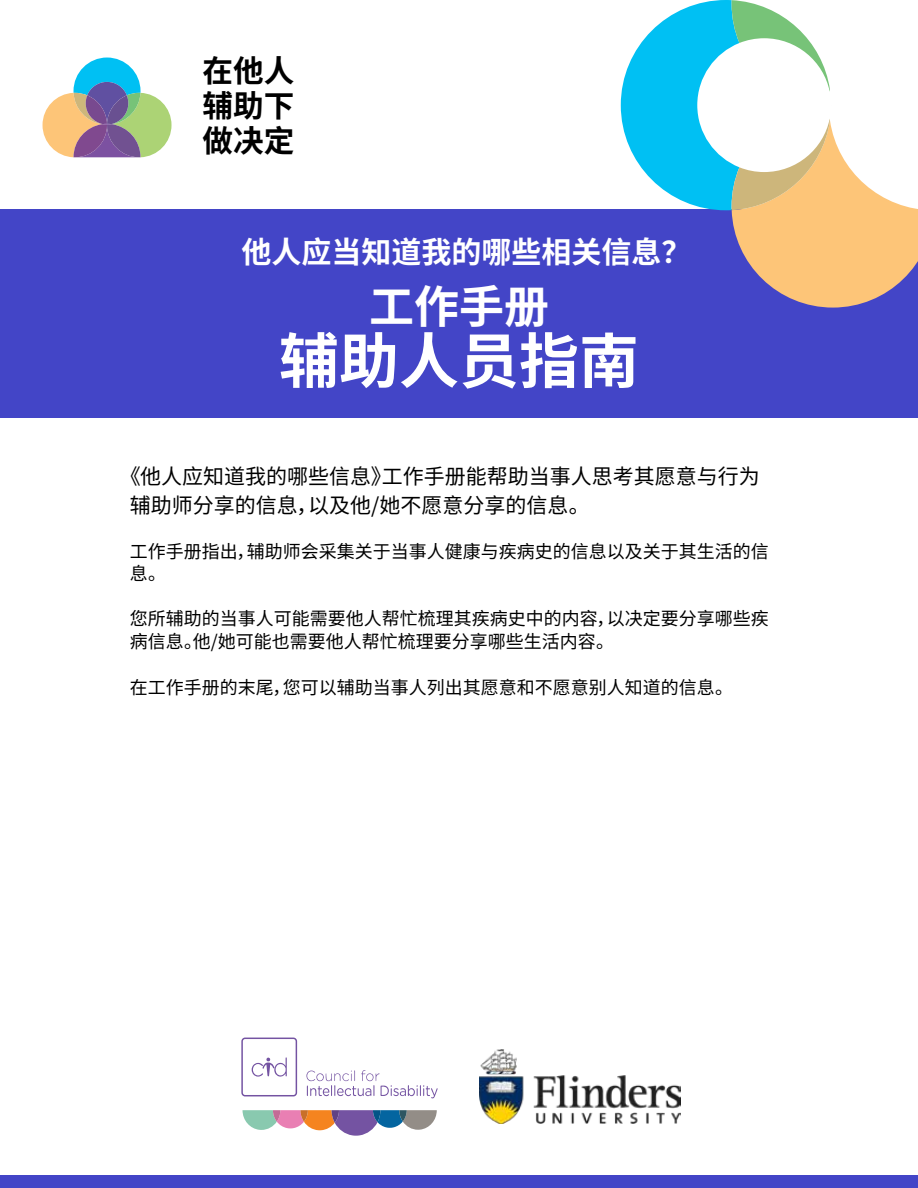
<style>
.page{position:relative;width:918px;height:1188px;background:#fff}
.page>*{position:absolute;margin:0;border:0;box-sizing:border-box;transform-origin:0 0}
.t1{font:700 60px "Source Han Sans CN";color:#fff}
.t2{font:700 45px "Source Han Sans CN";color:#fff}
.t3{font:700 30.6px/35px "Source Han Sans CN";color:#000;text-align:justify}
.t4{font:700 30px "Source Han Sans CN";color:#fff}
.t5{font:21px/28.5px "Source Han Sans CN";color:#000}
.t6{font:18px/22.5px "Source Han Sans CN";color:#000}
</style>
<div class="page">
<div style="left:0;top:1175px;width:918px;height:13px;background:#4345c7"></div>
<div style="left:43px;top:93px;width:59px;height:64px;background:#fdc578;border-radius:50%"></div>
<div style="left:112px;top:93px;width:60px;height:64px;background:#acd375;border-radius:50%"></div>
<svg style="left:74px;top:58px;width:67px;height:99px"></svg>
<div style="left:0;top:209px;width:918px;height:209px;background:#4345c7"></div>
<svg style="left:621px;top:0;width:297px;height:308px"></svg>
<svg style="left:306px;top:1070px;width:132px;height:28px"></svg>
<div style="left:241px;top:1038px;width:56px;height:58px;border:1px solid #7453a2;border-radius:3px"></div>
<svg style="left:252px;top:1057px;width:35px;height:20px"></svg>
<svg style="left:243px;top:1110px;width:194px;height:26px"></svg>
<img style="left:480px;top:1050px;width:201px;height:74px">
<h3 class="t3" style="left:203px;top:54px;width:93px">在他人辅助下做决定</h3>
<h3 class="t4" style="left:242px;top:235px;width:451px">他人应当知道我的哪些相关信息？</h3>
<h2 class="t2" style="left:369px;top:281px;width:181px">工作手册</h2>
<h1 class="t1" style="left:279px;top:327px;width:361px">辅助人员指南</h1>
<p class="t5" style="left:130px;top:463px;width:631px;text-indent:-10px">《他人应知道我的哪些信息》工作手册能帮助当事人思考其愿意与行为辅助师分享的信息，以及他/她不愿意分享的信息。</p>
<p class="t6" style="left:130px;top:540px;width:640px">工作手册指出，辅助师会采集关于当事人健康与疾病史的信息以及关于其生活的信息。</p>
<p class="t6" style="left:130px;top:608px;width:640px">您所辅助的当事人可能需要他人帮忙梳理其疾病史中的内容，以决定要分享哪些疾病信息。他/她可能也需要他人帮忙梳理要分享哪些生活内容。</p>
<p class="t6" style="left:130px;top:677px;width:605px">在工作手册的末尾，您可以辅助当事人列出其愿意和不愿意别人知道的信息。</p>
</div>
